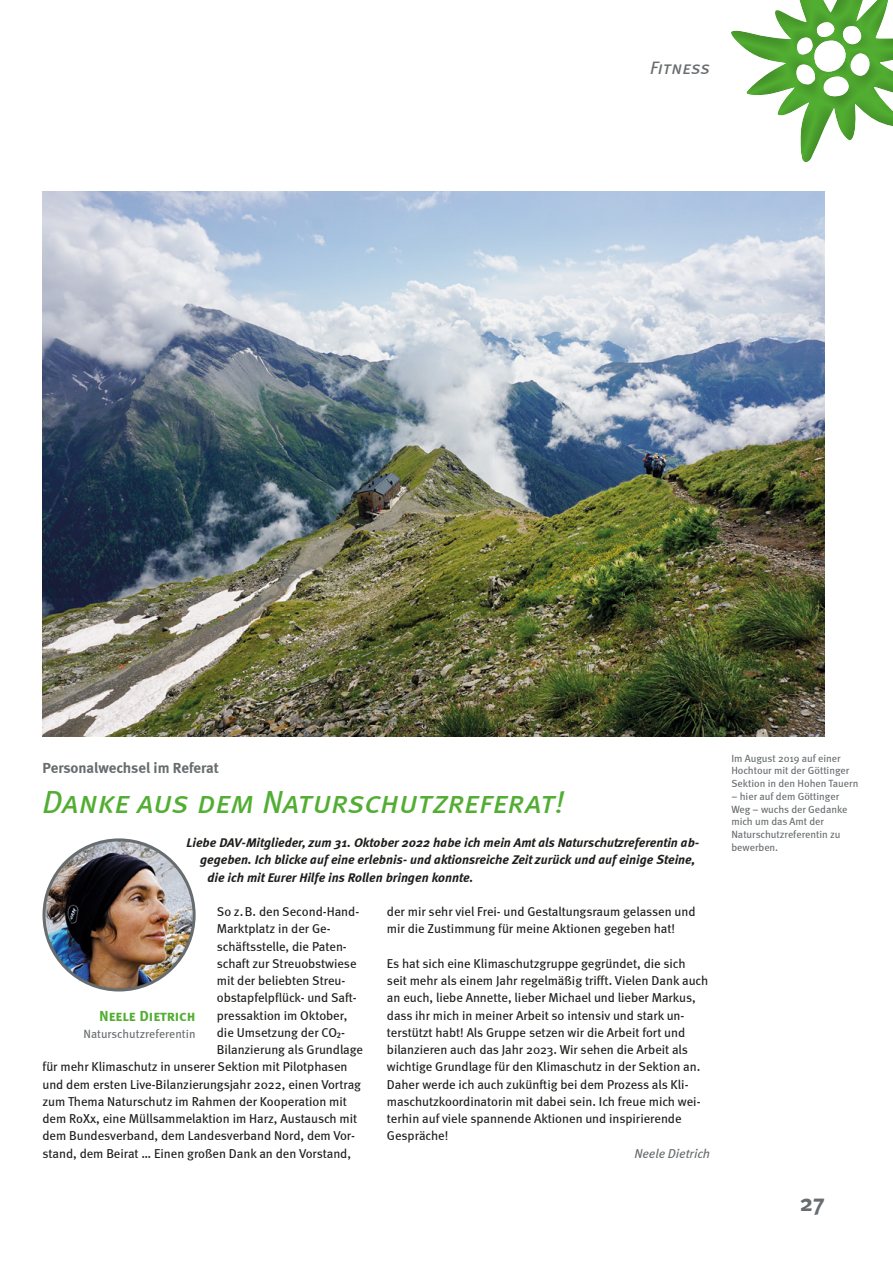
<style>
.page{position:relative;width:893px;height:1263px;background:#fff}
.page>*{position:absolute;margin:0;border:0;box-sizing:border-box;transform-origin:0 0}
.t1{font:31.95px "Meta Book Italic Caps";color:#52ae32}
.t2{font:24px "Meta Bold Caps";color:#676c6e}
.t3{font:18px "Meta Book Italic Caps";letter-spacing:.015em;color:#676c6e}
.t4{font:700 15px "Meta";color:#676c6e}
.t5{font:15px "Meta Bold Caps";color:#52ae32}
.t6{font:12.9px/17.2px "Meta";letter-spacing:-.005em;color:#1d1d1b}
.t7{font:italic 700 12.9px "Meta";letter-spacing:.005em;color:#1d1d1b}
.t8{font:italic 12.9px "Meta";letter-spacing:-.005em;color:#676c6e}
.t9{font:12px "Meta Book LF";letter-spacing:.005em;color:#676c6e}
.t10{font:10.5px/12.8px "Meta";letter-spacing:-.005em;color:#676c6e}
</style>
<div class="page">
<div style="left:727px;top:0;width:166px;height:165px;background:#1d1d1b;opacity:.25"></div>
<img style="left:43px;top:192px;width:782px;height:544px">
<img style="left:44px;top:840px;width:150px;height:150px;border-radius:75px">
<div style="left:43px;top:838px;width:153px;height:153px;border:3px solid #676c6e;border-radius:50%"></div>
<h3 class="t3" style="left:650px;top:57px;width:62px">Fitness</h3>
<p class="t4" style="left:43px;top:759px;width:178px">Personalwechsel im Referat</p>
<h1 class="t1" style="left:43px;top:783px;width:524px">Danke aus dem Naturschutzreferat!</h1>
<p class="t7" style="left:187px;top:835px;width:514px">Liebe DAV-Mitglieder, zum 31. Oktober 2022 habe ich mein Amt als Naturschutzreferentin ab-</p>
<p class="t7" style="left:200px;top:852px;width:497px">gegeben. Ich blicke auf eine erlebnis- und aktionsreiche Zeit zurück und auf einige Steine,</p>
<p class="t7" style="left:208px;top:869px;width:267px">die ich mit Eurer Hilfe ins Rollen bringen konnte.</p>
<p class="t6" style="left:217px;top:903px;width:144px">So z.B. den Second-Hand-</p>
<p class="t6" style="left:217px;top:920px;width:115px">Marktplatz in der Ge-</p>
<p class="t6" style="left:217px;top:937px;width:132px">schäftsstelle, die Paten-</p>
<p class="t6" style="left:217px;top:955px;width:141px">schaft zur Streuobstwiese</p>
<p class="t6" style="left:217px;top:972px;width:130px">mit der beliebten Streu-</p>
<p class="t6" style="left:217px;top:989px;width:141px">obstapfelpflück- und Saft-</p>
<p class="t6" style="left:217px;top:1006px;width:132px">pressaktion im Oktober,</p>
<p class="t6" style="left:217px;top:1024px;width:130px">die Umsetzung der CO²-</p>
<p class="t6" style="left:217px;top:1041px;width:148px">Bilanzierung als Grundlage</p>
<p class="t6" style="left:43px;top:1058px;width:306px">für mehr Klimaschutz in unserer Sektion mit Pilotphasen</p>
<p class="t6" style="left:43px;top:1075px;width:320px">und dem ersten Live-Bilanzierungsjahr 2022, einen Vortrag</p>
<p class="t6" style="left:43px;top:1093px;width:306px">zum Thema Naturschutz im Rahmen der Kooperation mit</p>
<p class="t6" style="left:43px;top:1110px;width:316px">dem RoXx, eine Müllsammelaktion im Harz, Austausch mit</p>
<p class="t6" style="left:43px;top:1127px;width:314px">dem Bundesverband, dem Landesverband Nord, dem Vor-</p>
<p class="t6" style="left:43px;top:1144px;width:310px">stand, dem Beirat … Einen großen Dank an den Vorstand,</p>
<p class="t5" style="left:99px;top:1007px;width:98px">Neele Dietrich</p>
<p class="t9" style="left:83px;top:1026px;width:114px">Naturschutzreferentin</p>
<p class="t6" style="left:387px;top:903px;width:310px">der mir sehr viel Frei- und Gestaltungsraum gelassen und mir die Zustimmung für meine Aktionen gegeben hat!</p>
<p class="t6" style="left:387px;top:955px;width:323px">Es hat sich eine Klimaschutzgruppe gegründet, die sich seit mehr als einem Jahr regelmäßig trifft. Vielen Dank auch an euch, liebe Annette, lieber Michael und lieber Markus, dass ihr mich in meiner Arbeit so intensiv und stark un&shy;terstützt habt! Als Gruppe setzen wir die Arbeit fort und bilanzieren auch das Jahr 2023. Wir sehen die Arbeit als wichtige Grundlage für den Klimaschutz in der Sektion an.<br>Daher werde ich auch zukünftig bei dem Prozess als Kli&shy;maschutzkoordinatorin mit dabei sein. Ich freue mich wei&shy;terhin auf viele spannende Aktionen und inspirierende Gespräche!</p>
<p class="t8" style="left:634px;top:1146px;width:77px">Neele Dietrich</p>
<p class="t10" style="left:731px;top:751px;width:129px">Im August 2019 auf einer<br>Hochtour mit der Göttinger<br>Sektion in den Hohen Tauern</p>
<p class="t10" style="left:731px;top:790px;width:118px">– hier auf dem Göttinger<br>Weg – wuchs der Gedanke mich um das Amt der<br>Naturschutzreferentin zu bewerben.</p>
<h2 class="t2" style="left:800px;top:1188px;width:27px">27</h2>
</div>
